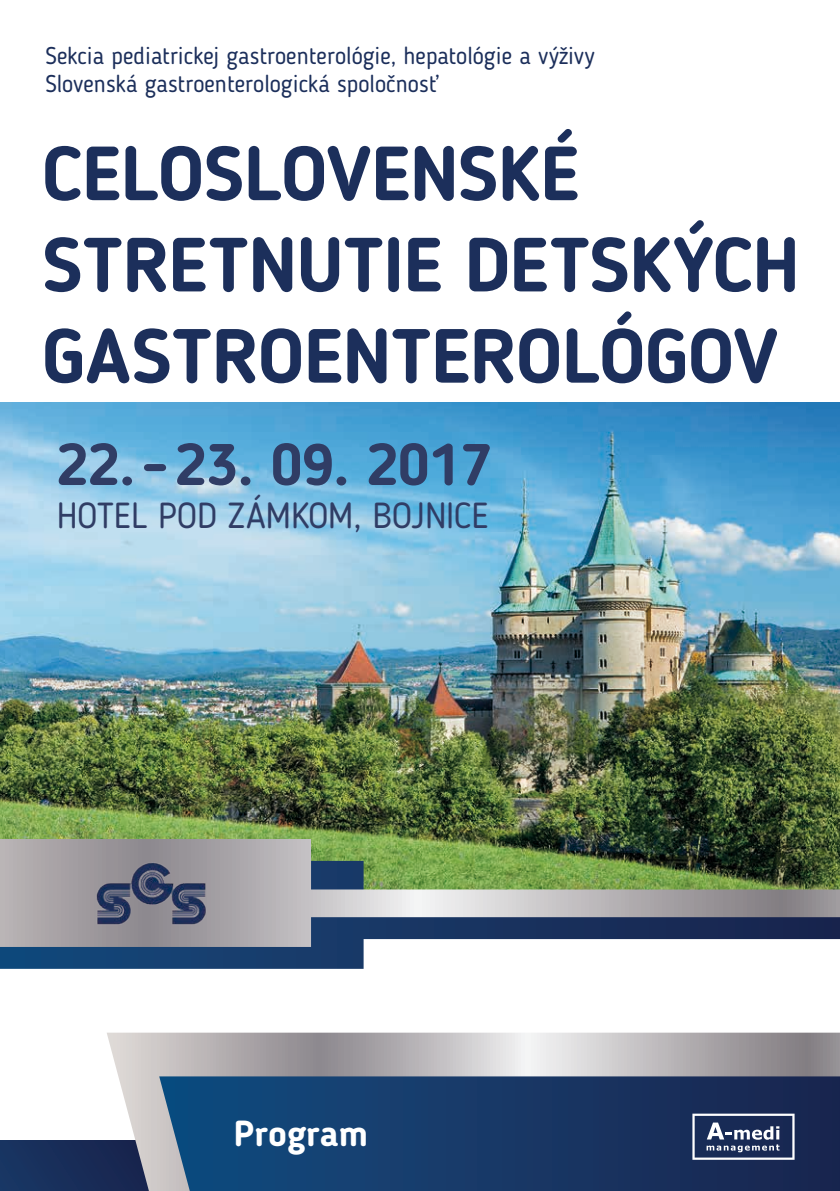
<style>
.page{position:relative;width:840px;height:1191px;background:#fff}
.page>*{position:absolute;margin:0;border:0;box-sizing:border-box;transform-origin:0 0}
.t1{font:700 76px/91.2px "Blogger Sans";letter-spacing:-.005em;color:#1c2f5b}
.t2{font:700 58px "Blogger Sans";color:#303d65}
.t3{font:36px "Blogger Sans";color:#303d65}
.t4{font:700 36px "Blogger Sans";color:#fff}
.t5{font:24px/28.8px "Blogger Sans";color:#1c2f5b}
</style>
<div class="page">
<img style="left:0;top:402px;width:839px;height:437px">
<svg style="left:0;top:947px;width:364px;height:21px;background:#144071"></svg>
<svg style="left:0;top:839px;width:839px;height:108px;background:#828d83"></svg>
<div style="left:0;top:1140px;width:605px;height:51px;background:#182f5a"></div>
<svg style="left:107px;top:1032px;width:732px;height:159px;background:#b6b3b7"></svg>
<svg style="left:159px;top:1076px;width:680px;height:115px;background:#1a3c6a"></svg>
<img style="left:92px;top:859px;width:119px;height:70px">
<svg style="left:692px;top:1113px;width:102px;height:46px;background:#525f7f"></svg>
<p class="t5" style="left:45px;top:41px;width:550px">Sekcia pediatrickej gastroenterológie, hepatológie a výživy<br>Slovenská gastroenterologická spoločnosť</p>
<h1 class="t1" style="left:43px;top:128px;width:758px">CELOSLOVENSKÉ<br>STRETNUTIE DETSKÝCH<br>GASTROENTEROLÓGOV</h1>
<h2 class="t2" style="left:57px;top:430px;width:436px">22. -23. 09. 2017</h2>
<h3 class="t3" style="left:57px;top:494px;width:433px">HOTEL POD ZÁMKOM, BOJNICE</h3>
<h3 class="t4" style="left:234px;top:1112px;width:136px">Program</h3>
</div>
